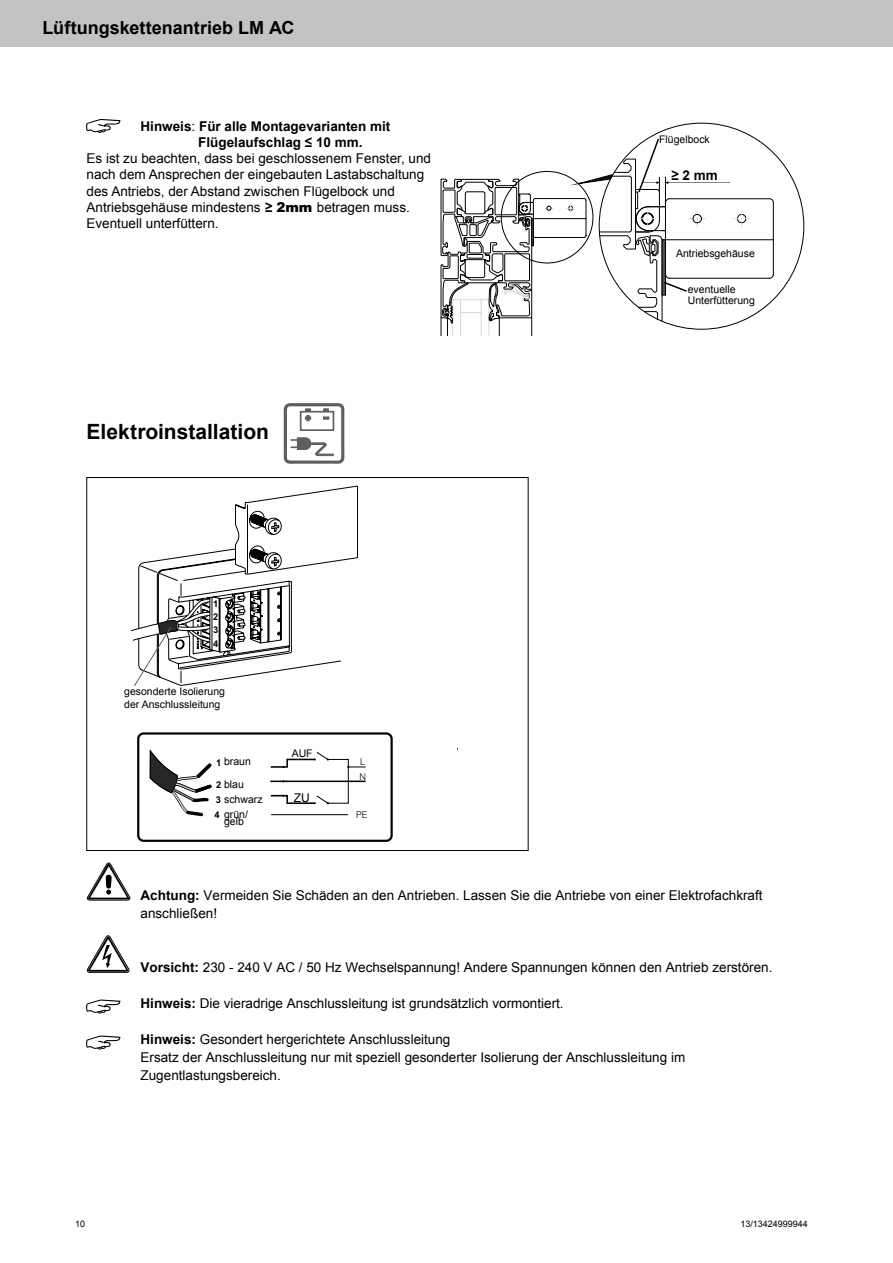
<style>
.page{position:relative;width:893px;height:1263px;background:#fff}
.page>*{position:absolute;margin:0;border:0;box-sizing:border-box;transform-origin:0 0}
.Kasten_deutsch{font:700 21px "Arial";color:#000}
.Produkttitel_deutsch{font:700 18px "Arial";color:#000}
.Fließtext_deutsch{font:13.5px "Arial";color:#000}
.t1{font:700 13.5px "Arial";color:#000}
.t2{font:12px "Arial";color:#000}
.Fließtext_deutsch-2{font:10.5px "Arial";color:#000}
.t3{font:700 9.3px/13.4px "Arial";color:#000;text-align:justify}
.t4{font:300 9.3px/15.1px "Swiss 721 BT";color:#000}
.t5{font:9px "Arial";color:#000}
.s1{font-weight:400}
.s2{font-weight:700}
.s3{font-weight:900}
</style>
<div class="page">
<div style="left:0;top:0;width:893px;height:47px;background:#c3c3c3"></div>
<svg style="left:87px;top:119px;width:33px;height:14px"></svg>
<svg style="left:87px;top:863px;width:43px;height:37px"></svg>
<svg style="left:87px;top:935px;width:43px;height:37px"></svg>
<svg style="left:87px;top:1000px;width:33px;height:13px"></svg>
<svg style="left:87px;top:1036px;width:33px;height:13px"></svg>
<div style="left:327px;top:759px;width:22px;height:44px;border:1px solid #000"></div>
<hr style="left:270px;top:780px;width:96px;height:2px;background:#000">
<svg style="left:347px;top:766px;width:19px;height:2px"></svg>
<svg style="left:270px;top:752px;width:59px;height:16px"></svg>
<svg style="left:270px;top:794px;width:59px;height:11px"></svg>
<svg style="left:149px;top:749px;width:63px;height:68px"></svg>
<hr style="left:271px;top:814px;width:77px;height:1px;background:#000">
<div style="left:137px;top:732px;width:256px;height:110px;border:2px solid #000;border-radius:5px"></div>
<svg style="left:284px;top:403px;width:61px;height:61px"></svg>
<svg style="left:130px;top:485px;width:228px;height:201px"></svg>
<svg style="left:441px;top:137px;width:333px;height:199px"></svg>
<p class="Produkttitel_deutsch" style="left:43px;top:16px;width:254px">Lüftungskettenantrieb LM AC</p>
<p class="t1" style="left:141px;top:117px;width:251px">Hinweis<span class="s1">:</span> Für alle Montagevarianten mit</p>
<p class="t1" style="left:198px;top:133px;width:166px">Flügelaufschlag ≤ 10 mm.</p>
<p class="Fließtext_deutsch" style="left:87px;top:150px;width:346px">Es ist zu beachten, dass bei geschlossenem Fenster, und</p>
<p class="Fließtext_deutsch" style="left:87px;top:166px;width:339px">nach dem Ansprechen der eingebauten Lastabschaltung</p>
<p class="Fließtext_deutsch" style="left:87px;top:182px;width:310px">des Antriebs, der Abstand zwischen Flügelbock und</p>
<p class="Fließtext_deutsch" style="left:87px;top:198px;width:325px">Antriebsgehäuse mindestens <span class="s2">≥</span> <span class="s3">2mm</span> betragen muss.</p>
<p class="Fließtext_deutsch" style="left:87px;top:214px;width:134px">Eventuell unterfüttern.</p>
<p class="Kasten_deutsch" style="left:87px;top:418px;width:184px">Elektroinstallation</p>
<p class="t3" style="left:213px;top:597px;width:7px">1<br>2<br>3<br>4</p>
<p class="Fließtext_deutsch-2" style="left:124px;top:685px;width:102px">gesonderte Isolierung</p>
<p class="Fließtext_deutsch-2" style="left:124px;top:697px;width:98px">der Anschlussleitung</p>
<p class="Fließtext_deutsch-2" style="left:292px;top:746px;width:22px">AUF</p>
<p class="Fließtext_deutsch-2" style="left:224px;top:755px;width:28px">braun</p>
<p class="Fließtext_deutsch-2" style="left:224px;top:777px;width:21px">blau</p>
<p class="Fließtext_deutsch-2" style="left:224px;top:792px;width:40px">schwarz</p>
<p class="Fließtext_deutsch-2" style="left:224px;top:807px;width:25px">grün/</p>
<p class="Fließtext_deutsch-2" style="left:224px;top:815px;width:21px">gelb</p>
<p class="t3" style="left:216px;top:757px;width:7px">1</p>
<p class="t4" style="left:360px;top:754px;width:8px">L<br>N</p>
<p class="t3" style="left:216px;top:793px;width:7px">3</p>
<p class="t4" style="left:356px;top:807px;width:13px">PE</p>
<p class="t3" style="left:216px;top:779px;width:7px">2</p>
<p class="t2" style="left:294px;top:790px;width:17px">ZU</p>
<p class="t3" style="left:215px;top:808px;width:7px">4</p>
<p class="Fließtext_deutsch-2" style="left:659px;top:132px;width:52px">Flügelbock</p>
<p class="t1" style="left:671px;top:166px;width:48px">≥2mm</p>
<p class="Fließtext_deutsch-2" style="left:676px;top:247px;width:80px">Antriebsgehäuse</p>
<p class="Fließtext_deutsch-2" style="left:688px;top:282px;width:49px">eventuelle</p>
<p class="Fließtext_deutsch-2" style="left:688px;top:293px;width:69px">Unterfütterung</p>
<p class="Fließtext_deutsch" style="left:141px;top:886px;width:624px"><span class="s2">Achtung:</span> Vermeiden Sie Schäden an den Antrieben. Lassen Sie die Antriebe von einer Elektrofachkraft</p>
<p class="Fließtext_deutsch" style="left:141px;top:904px;width:78px">anschließen!</p>
<p class="Fließtext_deutsch" style="left:141px;top:958px;width:633px"><span class="s2">Vorsicht:</span> 230 - 240 V AC / 50 Hz Wechselspannung! Andere Spannungen können den Antrieb zerstören.</p>
<p class="Fließtext_deutsch" style="left:141px;top:994px;width:425px"><span class="s2">Hinweis:</span> Die vieradrige Anschlussleitung ist grundsätzlich vormontiert.</p>
<p class="Fließtext_deutsch" style="left:141px;top:1030px;width:311px"><span class="s2">Hinweis:</span> Gesondert hergerichtete Anschlussleitung</p>
<p class="Fließtext_deutsch" style="left:141px;top:1048px;width:546px">Ersatz der Anschlussleitung nur mit speziell gesonderter Isolierung der Anschlussleitung im</p>
<p class="Fließtext_deutsch" style="left:141px;top:1066px;width:142px">Zugentlastungsbereich.</p>
<p class="t5" style="left:75px;top:1218px;width:12px">10</p>
<p class="t5" style="left:740px;top:1218px;width:69px">13/13424999944</p>
</div>
